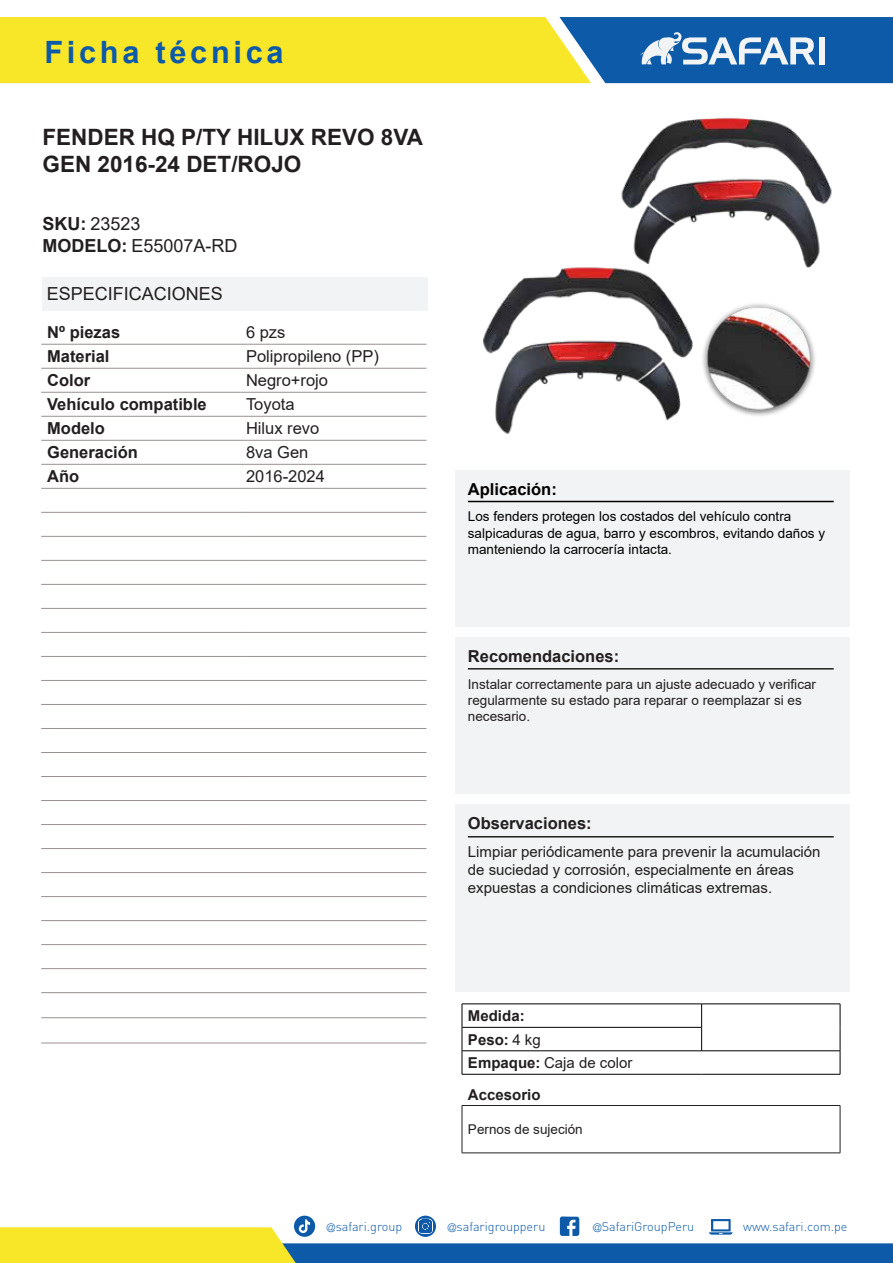
<style>
.page{position:relative;width:893px;height:1263px;background:#fff}
.page>*{position:absolute;margin:0;border:0;box-sizing:border-box;transform-origin:0 0}
.t1{font:700 30.75px "Arial";letter-spacing:.12em;color:#0c5aa8}
.t2{font:700 22.5px/27px "Arial";color:#231f20}
.t3{font:18px/21.9px "Arial";color:#231f20}
.t4{font:700 16.5px "Arial";color:#231f20}
.t5{font:16.5px "Arial";color:#231f20}
.t6{font:700 16.5px "Arial";color:#000}
.t7{font:15px/18px "Arial";color:#231f20}
.t8{font:700 15px/23.4px "Arial";color:#231f20}
.t9{font:13.5px/16.2px "Arial";color:#000}
.t10{font:13.5px/16.2px "Arial";color:#231f20}
.t11{font:300 12.6px "DIN";color:#0c5aa8}
.s1{font-weight:700}
.s2{font-weight:400}
.s3{font-family:"Helvetica LT Std";font-stretch:condensed;font-size:11.25px}
</style>
<div class="page">
<svg style="left:0;top:1215px;width:893px;height:48px"></svg>
<svg style="left:0;top:17px;width:893px;height:66px;background:#b0bc5b"></svg>
<div style="left:819px;top:37px;width:6px;height:27px;background:#f2f3f4"></div>
<div style="left:455px;top:470px;width:395px;height:157px;background:#f2f3f4"></div>
<hr style="left:468px;top:501px;width:366px;height:1px;background:#000">
<div style="left:455px;top:638px;width:395px;height:156px;background:#f2f3f4"></div>
<hr style="left:468px;top:668px;width:366px;height:1px;background:#231f20">
<div style="left:455px;top:805px;width:395px;height:187px;background:#f2f3f4"></div>
<hr style="left:468px;top:836px;width:366px;height:1px;background:#231f20">
<hr style="left:462px;top:1105px;width:378px;height:1px;background:#231f20">
<hr style="left:462px;top:1106px;width:1px;height:47px;background:#231f20">
<hr style="left:840px;top:1106px;width:1px;height:47px;background:#231f20">
<hr style="left:462px;top:1152px;width:378px;height:1px;background:#231f20">
<hr style="left:41px;top:344px;width:199px;height:1px;background:#999190">
<hr style="left:240px;top:344px;width:186px;height:1px;background:#999190">
<hr style="left:41px;top:1043px;width:199px;height:1px;background:#999190">
<hr style="left:240px;top:1043px;width:186px;height:1px;background:#999190">
<hr style="left:41px;top:368px;width:199px;height:1px;background:#999190">
<hr style="left:240px;top:368px;width:186px;height:1px;background:#999190">
<hr style="left:41px;top:392px;width:199px;height:1px;background:#999190">
<hr style="left:240px;top:392px;width:186px;height:1px;background:#999190">
<hr style="left:41px;top:416px;width:199px;height:1px;background:#999190">
<hr style="left:240px;top:416px;width:186px;height:1px;background:#999190">
<hr style="left:41px;top:440px;width:199px;height:1px;background:#999190">
<hr style="left:240px;top:440px;width:186px;height:1px;background:#999190">
<hr style="left:41px;top:464px;width:199px;height:1px;background:#999190">
<hr style="left:240px;top:464px;width:186px;height:1px;background:#999190">
<hr style="left:41px;top:488px;width:199px;height:1px;background:#999190">
<hr style="left:240px;top:488px;width:186px;height:1px;background:#999190">
<hr style="left:41px;top:512px;width:199px;height:1px;background:#999190">
<hr style="left:240px;top:512px;width:186px;height:1px;background:#999190">
<hr style="left:41px;top:536px;width:199px;height:1px;background:#999190">
<hr style="left:240px;top:536px;width:186px;height:1px;background:#999190">
<hr style="left:41px;top:560px;width:199px;height:1px;background:#999190">
<hr style="left:240px;top:560px;width:186px;height:1px;background:#999190">
<hr style="left:41px;top:584px;width:199px;height:1px;background:#999190">
<hr style="left:240px;top:584px;width:186px;height:1px;background:#999190">
<hr style="left:41px;top:608px;width:199px;height:1px;background:#999190">
<hr style="left:240px;top:608px;width:186px;height:1px;background:#999190">
<hr style="left:41px;top:632px;width:199px;height:1px;background:#999190">
<hr style="left:240px;top:632px;width:186px;height:1px;background:#999190">
<hr style="left:41px;top:656px;width:199px;height:1px;background:#999190">
<hr style="left:240px;top:656px;width:186px;height:1px;background:#999190">
<hr style="left:41px;top:680px;width:199px;height:1px;background:#999190">
<hr style="left:240px;top:680px;width:186px;height:1px;background:#999190">
<hr style="left:41px;top:704px;width:199px;height:1px;background:#999190">
<hr style="left:240px;top:704px;width:186px;height:1px;background:#999190">
<hr style="left:41px;top:728px;width:199px;height:1px;background:#999190">
<hr style="left:240px;top:728px;width:186px;height:1px;background:#999190">
<hr style="left:41px;top:752px;width:199px;height:1px;background:#999190">
<hr style="left:240px;top:752px;width:186px;height:1px;background:#999190">
<hr style="left:41px;top:776px;width:199px;height:1px;background:#999190">
<hr style="left:240px;top:776px;width:186px;height:1px;background:#999190">
<hr style="left:41px;top:800px;width:199px;height:1px;background:#999190">
<hr style="left:240px;top:800px;width:186px;height:1px;background:#999190">
<hr style="left:41px;top:824px;width:199px;height:1px;background:#999190">
<hr style="left:240px;top:824px;width:186px;height:1px;background:#999190">
<hr style="left:41px;top:848px;width:199px;height:1px;background:#999190">
<hr style="left:240px;top:848px;width:186px;height:1px;background:#999190">
<hr style="left:41px;top:872px;width:199px;height:1px;background:#999190">
<hr style="left:240px;top:872px;width:186px;height:1px;background:#999190">
<hr style="left:41px;top:896px;width:199px;height:1px;background:#999190">
<hr style="left:240px;top:896px;width:186px;height:1px;background:#999190">
<hr style="left:41px;top:920px;width:199px;height:1px;background:#999190">
<hr style="left:240px;top:920px;width:186px;height:1px;background:#999190">
<hr style="left:41px;top:944px;width:199px;height:1px;background:#999190">
<hr style="left:240px;top:944px;width:186px;height:1px;background:#999190">
<hr style="left:41px;top:968px;width:199px;height:1px;background:#999190">
<hr style="left:240px;top:968px;width:186px;height:1px;background:#999190">
<hr style="left:41px;top:992px;width:199px;height:1px;background:#999190">
<hr style="left:240px;top:992px;width:186px;height:1px;background:#999190">
<hr style="left:41px;top:1017px;width:199px;height:1px;background:#999190">
<hr style="left:240px;top:1017px;width:186px;height:1px;background:#999190">
<img style="left:483px;top:117px;width:349px;height:317px">
<div style="left:43px;top:277px;width:385px;height:33px;background:#f2f3f4"></div>
<hr style="left:462px;top:1027px;width:239px;height:1px;background:#000">
<hr style="left:462px;top:1050px;width:240px;height:1px;background:#000">
<hr style="left:702px;top:1050px;width:138px;height:1px;background:#000">
<hr style="left:462px;top:1004px;width:240px;height:1px;background:#000">
<hr style="left:702px;top:1004px;width:138px;height:1px;background:#000">
<svg style="left:701px;top:1004px;width:1px;height:47px"></svg>
<svg style="left:462px;top:1004px;width:1px;height:70px"></svg>
<svg style="left:840px;top:1004px;width:1px;height:70px"></svg>
<hr style="left:462px;top:1074px;width:240px;height:1px;background:#000">
<hr style="left:702px;top:1074px;width:138px;height:1px;background:#000">
<h1 class="t1" style="left:44px;top:34px;width:241px">Ficha técnica</h1>
<h2 class="t2" style="left:43px;top:126px;width:382px">FENDER HQ P/TY HILUX REVO 8VA<br>GEN 2016-24 DET/ROJO</h2>
<p class="t3" style="left:43px;top:215px;width:196px"><span class="s1">SKU:</span> 23523<br><span class="s1">MODELO:</span> E55007A-RD</p>
<p class="t3" style="left:47px;top:284px;width:178px">ESPECIFICACIONES</p>
<p class="t4" style="left:47px;top:326px;width:74px">Nº piezas</p>
<p class="t5" style="left:246px;top:326px;width:41px">6 pzs</p>
<p class="t4" style="left:47px;top:350px;width:64px">Material</p>
<p class="t5" style="left:246px;top:350px;width:134px">Polipropileno (PP)</p>
<p class="t4" style="left:47px;top:374px;width:45px">Color</p>
<p class="t5" style="left:246px;top:374px;width:84px">Negro+rojo</p>
<p class="t4" style="left:47px;top:398px;width:161px">Vehículo compatible</p>
<p class="t5" style="left:246px;top:398px;width:50px">Toyota</p>
<p class="t4" style="left:47px;top:422px;width:59px">Modelo</p>
<p class="t5" style="left:246px;top:422px;width:75px">Hilux revo</p>
<p class="t4" style="left:47px;top:446px;width:92px">Generación</p>
<p class="t5" style="left:246px;top:446px;width:64px">8va Gen</p>
<p class="t4" style="left:47px;top:470px;width:34px">Año</p>
<p class="t5" style="left:246px;top:470px;width:80px">2016-2024</p>
<p class="t6" style="left:468px;top:483px;width:90px">Aplicación:</p>
<p class="t9" style="left:468px;top:510px;width:359px">Los fenders protegen los costados del vehículo contra salpicaduras de agua, barro y escombros, evitando daños y manteniendo la carrocería intacta.</p>
<p class="t4" style="left:468px;top:650px;width:153px">Recomendaciones:</p>
<p class="t10" style="left:468px;top:676px;width:350px">Instalar correctamente para un ajuste adecuado y verificar regularmente su estado para reparar o reemplazar si es necesario.</p>
<p class="t4" style="left:468px;top:817px;width:125px">Observaciones:</p>
<p class="t7" style="left:468px;top:844px;width:354px">Limpiar periódicamente para prevenir la acumulación de suciedad y corrosión, especialmente en áreas expuestas a condiciones climáticas extremas.</p>
<p class="t8" style="left:468px;top:1006px;width:166px">Medida:<br>Peso: <span class="s2">4 kg<br></span>Empaque: <span class="s2">Caja de color</span></p>
<p class="t8" style="left:468px;top:1084px;width:74px">Accesorio</p>
<p class="t10" style="left:468px;top:1122px;width:116px">Pernos de sujeción</p>
<p class="t11" style="left:327px;top:1222px;width:77px"><span class="s3">@</span>safari.group</p>
<p class="t11" style="left:448px;top:1222px;width:99px"><span class="s3">@</span>safarigroupperu</p>
<p class="t11" style="left:593px;top:1222px;width:103px"><span class="s3">@</span>SafariGroupPeru</p>
<p class="t11" style="left:743px;top:1222px;width:106px">www.safari.com.pe</p>
</div>
